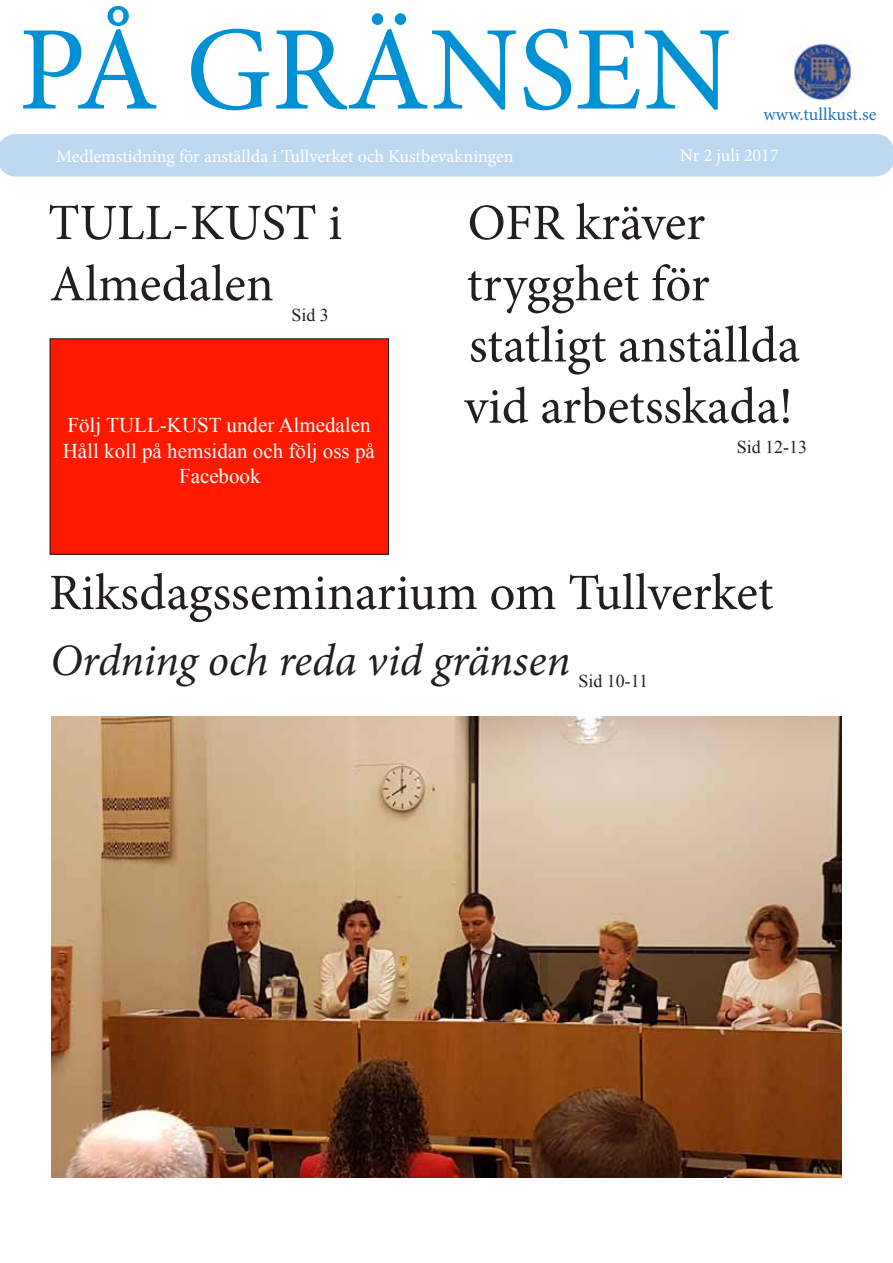
<style>
.page{position:relative;width:893px;height:1263px;background:#fff}
.page>*{position:absolute;margin:0;border:0;box-sizing:border-box;transform-origin:0 0}
.t1{font:120px "Minion Pro";color:#0091d5}
.t2{font:51px/61.2px "Minion Pro";color:#231f20}
.t3{font:italic 45px "Minion Pro";letter-spacing:-.005em;color:#231f20}
.t4{font:21px/25.2px "Times New Roman";color:#fff;text-align:center}
.t5{font:18px "Minion Pro";color:#fff}
.t6{font:18px "Times New Roman";color:#231f20}
.t7{font:18px "Minion Pro";letter-spacing:.005em;color:#1c75bc}
</style>
<div class="page">
<div style="left:0;top:134px;width:893px;height:43px;background:#bdd9f2"></div>
<img style="left:791px;top:42px;width:61px;height:59px">
<div style="left:50px;top:339px;width:338px;height:215px;background:#ff1900"></div>
<div style="left:50px;top:338px;width:339px;height:217px;border:1px solid #231f20"></div>
<img style="left:51px;top:716px;width:791px;height:462px">
<h1 class="t1" style="left:18px;top:-10px;width:715px">PÅ GRÄNSEN</h1>
<p class="t7" style="left:763px;top:102px;width:115px">www.tullkust.se</p>
<p class="t5" style="left:56px;top:144px;width:459px">Medlemstidning för anställda i Tullverket och Kustbevakningen</p>
<p class="t5" style="left:680px;top:143px;width:100px">Nr 2 juli 2017</p>
<p class="t2" style="left:48px;top:192px;width:295px">TULL-KUST i<br>Almedalen</p>
<p class="t6" style="left:291px;top:303px;width:39px">Sid 3</p>
<p class="t2" style="left:464px;top:192px;width:337px">OFR kräver trygghet för statligt anställda vid arbetsskada!</p>
<p class="t6" style="left:737px;top:434px;width:72px">Sid 12-13</p>
<p class="t4" style="left:63px;top:412px;width:314px">Följ TULL-KUST under Almedalen<br>Håll koll på hemsidan och följ oss på<br>Facebook</p>
<p class="t2" style="left:49px;top:562px;width:726px">Riksdagsseminarium om Tullverket</p>
<p class="t3" style="left:50px;top:630px;width:521px">Ordning och reda vid gränsen</p>
<p class="t6" style="left:578px;top:668px;width:71px">Sid 10-11</p>
</div>
